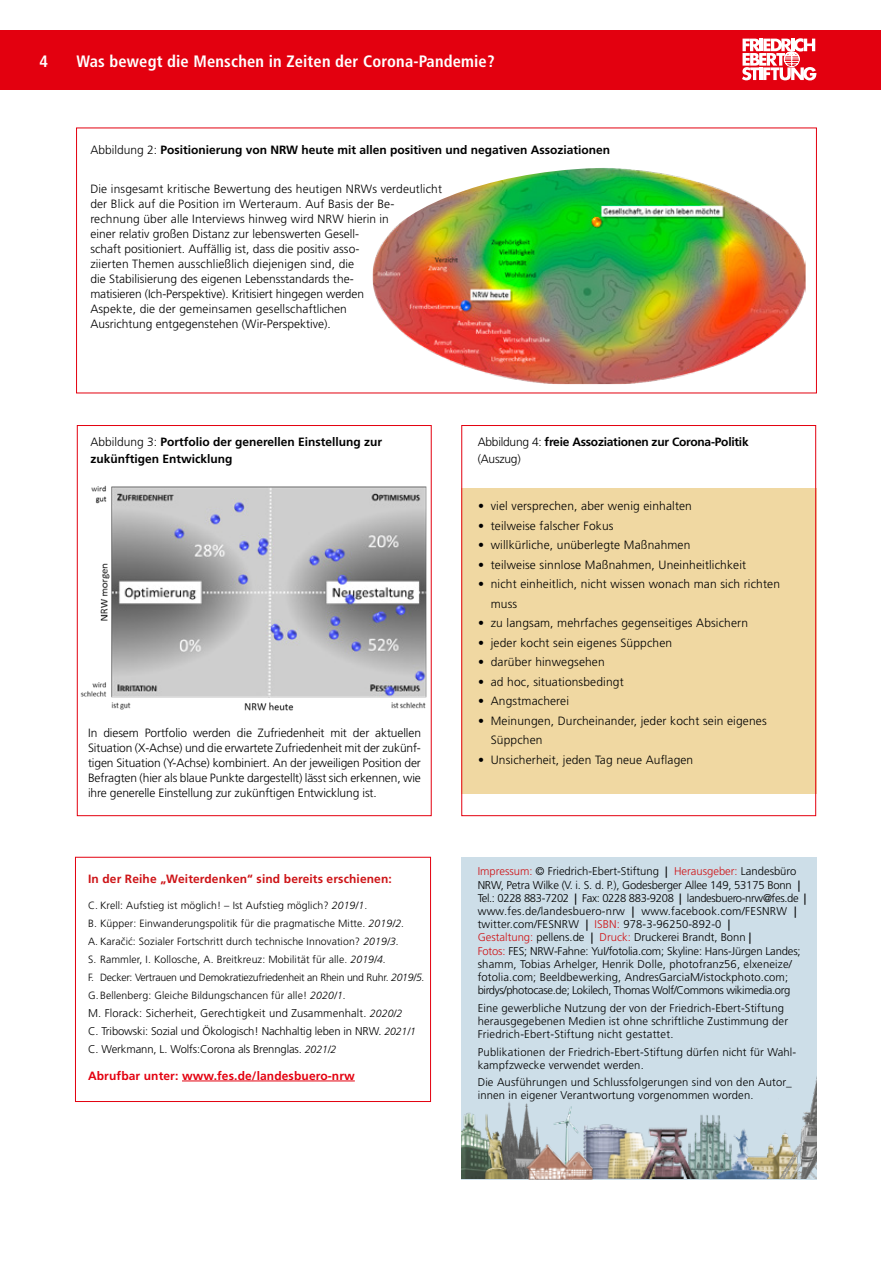
<style>
.page{position:relative;width:893px;height:1263px;background:#fff}
.page>*{position:absolute;margin:0;border:0;box-sizing:border-box;transform-origin:0 0}
.t1{font:700 condensed 16.5px "Frutiger";letter-spacing:.01em;color:#fff}
.t2{font:300 12px/15px "Frutiger";letter-spacing:.01em;color:#000}
.t3{font:700 12px/17.5px "Frutiger";color:#000}
.t4{font:700 12px/17.2px "Frutiger";letter-spacing:-.02em;color:#000}
.t5{font:700 12px "Frutiger";letter-spacing:.01em;color:#cd1316}
.t6{font:700 12px "Frutiger CE";letter-spacing:.01em;color:#e3000f}
.t7{font:300 11.25px/13.2px "Frutiger";letter-spacing:.01em;color:#000}
.t8{font:300 11.25px/18px "Frutiger CE";letter-spacing:-.01em;color:#000}
.t9{font:300 10.5px/18px "Frutiger CE";letter-spacing:.01em;color:#000}
.s1{font-weight:300}
.s2{font-family:"Frutiger";font-style:italic}
.s3{font-style:italic}
.s4{font-family:"Frutiger";font-style:italic;font-size:10.5px}
.s5{color:#cd1316}
.s6{font-weight:700;font-stretch:condensed}
</style>
<div class="page">
<div style="left:461px;top:488px;width:356px;height:305px;background:#f0d8a2"></div>
<div style="left:0;top:30px;width:881px;height:59px;background:#e3000f"></div>
<svg style="left:742px;top:38px;width:74px;height:42px"></svg>
<div style="left:461px;top:857px;width:355px;height:322px;background:#cddee8"></div>
<img style="left:697px;top:1115px;width:24px;height:64px">
<img style="left:507px;top:1102px;width:32px;height:77px">
<img style="left:583px;top:1124px;width:40px;height:55px">
<img style="left:769px;top:1144px;width:10px;height:35px">
<img style="left:779px;top:1081px;width:37px;height:98px">
<img style="left:553px;top:1106px;width:26px;height:32px">
<img style="left:523px;top:1138px;width:73px;height:42px">
<img style="left:461px;top:1112px;width:22px;height:67px">
<img style="left:483px;top:1113px;width:26px;height:66px">
<img style="left:604px;top:1129px;width:34px;height:50px">
<img style="left:715px;top:1128px;width:54px;height:51px">
<img style="left:638px;top:1128px;width:59px;height:51px">
<hr style="left:182px;top:1081px;width:173px;height:1px;background:#e3000f">
<div style="left:75px;top:857px;width:356px;height:245px;border:1px solid #e3000f"></div>
<img style="left:373px;top:168px;width:433px;height:216px">
<img style="left:76px;top:481px;width:351px;height:237px">
<div style="left:461px;top:425px;width:355px;height:391px;border:1px solid #e3000f"></div>
<h1 class="t1" style="left:39px;top:51px;width:10px">4</h1>
<h1 class="t1" style="left:77px;top:52px;width:420px">Was bewegt die Menschen in Zeiten der Corona-Pandemie?</h1>
<p class="t3" style="left:90px;top:141px;width:521px"><span class="s1">Abbildung 2:</span> Positionierung von NRW heute mit allen positiven und negativen Assoziationen</p>
<p class="t2" style="left:90px;top:182px;width:353px">Die insgesamt kritische Bewertung des heutigen NRWs verdeutlicht der Blick auf die Position im Werteraum. Auf Basis der Be&shy;rechnung über alle Interviews hinweg wird NRW hierin in<br>einer relativ großen Distanz zur lebenswerten Gesell-<br>schaft positioniert. Auffällig ist, dass die positiv asso-<br>ziierten Themen ausschließlich diejenigen sind, die<br>die Stabilisierung des eigenen Lebensstandards the-<br>matisieren (Ich-Perspektive). Kritisiert hingegen werden<br>Aspekte, die der gemeinsamen gesellschaftlichen<br>Ausrichtung entgegenstehen (Wir-Perspektive).</p>
<p class="t3" style="left:90px;top:433px;width:293px"><span class="s1">Abbildung 3:</span> Portfolio der generellen Einstellung zur zukünftigen Entwicklung</p>
<p class="t4" style="left:478px;top:433px;width:272px"><span class="s1">Abbildung 4:</span> freie Assoziationen zur Corona-Politik <span class="s1">(Auszug)</span></p>
<p class="t2" style="left:478px;top:499px;width:215px">• viel versprechen, aber wenig einhalten</p>
<p class="t2" style="left:478px;top:518px;width:137px">• teilweise falscher Fokus</p>
<p class="t2" style="left:478px;top:538px;width:214px">• willkürliche, unüberlegte Maßnahmen</p>
<p class="t2" style="left:478px;top:557px;width:270px">• teilweise sinnlose Maßnahmen, Uneinheitlichkeit</p>
<p class="t2" style="left:491px;top:574px;width:291px;line-height:19.5px;text-indent:-13px">• nicht einheitlich, nicht wissen wonach man sich richten muss</p>
<p class="t2" style="left:478px;top:616px;width:272px">• zu langsam, mehrfaches gegenseitiges Absichern</p>
<p class="t2" style="left:478px;top:635px;width:196px">• jeder kocht sein eigenes Süppchen</p>
<p class="t2" style="left:478px;top:655px;width:128px">• darüber hinwegsehen</p>
<p class="t2" style="left:478px;top:674px;width:147px">• ad hoc, situationsbedingt</p>
<p class="t2" style="left:478px;top:694px;width:92px">• Angstmacherei</p>
<p class="t2" style="left:491px;top:711px;width:277px;line-height:19.5px;text-indent:-13px">• Meinungen, Durcheinander, jeder kocht sein eigenes<br>Süppchen</p>
<p class="t2" style="left:478px;top:752px;width:217px">• Unsicherheit, jeden Tag neue Auflagen</p>
<p class="t2" style="left:88px;top:725px;width:334px;text-align:justify">In diesem Portfolio werden die Zufriedenheit mit der aktuellen Situation (X-Achse) und die erwartete Zufriedenheit mit der zukünf&shy;tigen Situation (Y-Achse) kombiniert. An der jeweiligen Position der Befragten (hier als blaue Punkte dargestellt) lässt sich erkennen, wie ihre generelle Einstellung zur zukünftigen Entwicklung ist.</p>
<p class="t5" style="left:88px;top:871px;width:305px">In der Reihe „Weiterdenken“ sind bereits erschienen:</p>
<p class="t9" style="left:88px;top:896px;width:338px">C. Krell: Aufstieg ist möglich! – Ist Aufstieg möglich? <span class="s2">2019/1</span>.<br>B. Küpper: Einwanderungspolitik für die pragmatische Mitte. <span class="s2">2019/2.<br></span>A. Karačić: Sozialer Fortschritt durch technische Innovation? <span class="s3">2019/3.<br></span>S. Rammler, I. Kollosche, A. Breitkreuz: Mobilität für alle. <span class="s2">2019/4.<br></span>F. Decker: Vertrauen und Demokratiezufriedenheit an Rhein und Ruhr. <span class="s2">2019/5.<br></span>G. Bellenberg: Gleiche Bildungschancen für alle! <span class="s2">2020/1.</span></p>
<p class="t8" style="left:88px;top:1004px;width:329px">M. Florack: Sicherheit, Gerechtigkeit und Zusammenhalt. <span class="s4">2020/2<br></span>C. Tribowski: Sozial und Ökologisch! Nachhaltig leben in NRW. <span class="s4">2021/1<br></span>C. Werkmann, L. Wolfs:Corona als Brennglas. <span class="s4">2021/2</span></p>
<p class="t6" style="left:88px;top:1068px;width:268px">Abrufbar unter: www.fes.de/landesbuero-nrw</p>
<p class="t7" style="left:478px;top:865px;width:330px"><span class="s5">Impressum:</span> © Friedrich-Ebert-Stiftung <span class="s6">|</span> <span class="s5">Herausgeber:</span> Landesbüro NRW, Petra Wilke (V. i. S. d. P.), Godesberger Allee 149, 53175 Bonn <span class="s6">| </span>Tel.: 0228 883-7202 <span class="s6">|</span> Fax: 0228 883-9208 <span class="s6">|</span> landesbuero-nrw@fes.de <span class="s6">| </span>www.fes.de/landesbuero-nrw <span class="s6">|</span> www.facebook.com/FESNRW <span class="s6">| </span>twitter.com/FESNRW <span class="s6">|</span> <span class="s5">ISBN:</span> 978-3-96250-892-0 <span class="s6">|<br></span><span class="s5">Gestaltung:</span> pellens.de <span class="s6">|</span> <span class="s5">Druck:</span> Druckerei Brandt, Bonn <span class="s6">|<br></span><span class="s5">Fotos:</span> FES; NRW-Fahne: YuI/fotolia.com; Skyline: Hans-Jürgen Landes; shamm, Tobias Arhelger, Henrik Dolle, photofranz56, elxeneize/ fotolia.com; Beeldbewerking, AndresGarciaM/istockphoto.com; birdys/photocase.de; Lokilech, Thomas Wolf/Commons wikimedia.org</p>
<p class="t7" style="left:478px;top:1001px;width:312px">Eine gewerbliche Nutzung der von der Friedrich-Ebert-Stiftung herausgegebenen Medien ist ohne schriftliche Zustimmung der<br>Friedrich-Ebert-Stiftung nicht gestattet.</p>
<p class="t7" style="left:478px;top:1045px;width:319px">Publikationen der Friedrich-Ebert-Stiftung dürfen nicht für Wahl&shy;kampfzwecke verwendet werden.</p>
<p class="t7" style="left:478px;top:1076px;width:316px">Die Ausführungen und Schlussfolgerungen sind von den Autor_ innen in eigener Verantwortung vorgenommen worden.</p>
</div>
